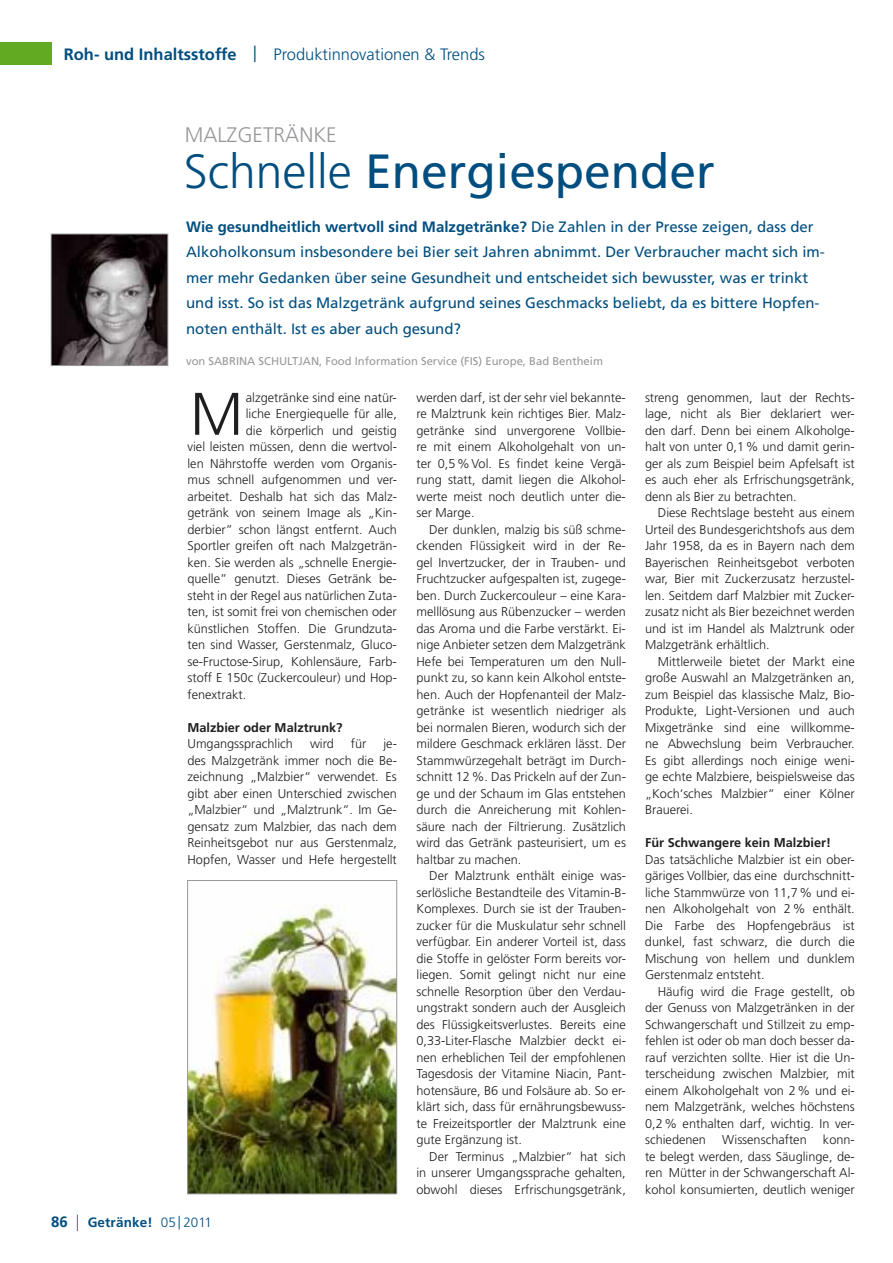
<style>
.page{position:relative;width:893px;height:1263px;background:#fff}
.page>*{position:absolute;margin:0;border:0;box-sizing:border-box;transform-origin:0 0}
.t1{font:300 60px "Frutiger";color:#1f1e20}
.t2{font:48px "Frutiger";color:#004e7f}
.t3{font:300 21px "Frutiger";color:#98989c}
.t4{font:300 16.5px "Frutiger";color:#004e7f}
.t5{font:15px/25.5px "Frutiger";color:#004e7f}
.t6{font:700 13.5px "Frutiger";letter-spacing:.01em;color:#004e7f}
.t7{font:300 12.75px/16.5px "Frutiger";color:#1f1e20;text-align:justify}
.t8{font:700 12.75px "Frutiger";color:#1f1e20}
.t9{font:11.25px "Frutiger";color:#98989c}
.s1{font-weight:700}
.s2{font-weight:400;font-stretch:condensed}
.s3{font-weight:300}
.s4{font-size:15px}
.s5{font-weight:300;font-stretch:condensed;font-size:16.5px}
</style>
<div class="page">
<div style="left:0;top:43px;width:51px;height:22px;background:#62aa21"></div>
<img style="left:189px;top:904px;width:206px;height:288px">
<div style="left:187px;top:880px;width:210px;height:314px;border:1px solid #98989c"></div>
<img style="left:53px;top:236px;width:113px;height:128px">
<div style="left:51px;top:234px;width:117px;height:132px;border:1px solid #98989c"></div>
<p class="t4" style="left:64px;top:44px;width:423px"><span class="s1">Roh- und Inhaltsstoffe</span> <span class="s2">|</span> Produktinnovationen &amp; Trends</p>
<h3 class="t3" style="left:185px;top:123px;width:153px">MALZGETRÄNKE</h3>
<h2 class="t2" style="left:184px;top:143px;width:532px"><span class="s3">Schnelle</span> Energiespender</h2>
<p class="t5" style="left:186px;top:214px;width:640px"><span class="s1">Wie gesundheitlich wertvoll sind Malzgetränke?</span> Die Zahlen in der Presse zeigen, dass der Alkoholkonsum insbesondere bei Bier seit Jahren abnimmt. Der Verbraucher macht sich im&shy;mer mehr Gedanken über seine Gesundheit und entscheidet sich bewusster, was er trinkt und isst. So ist das Malzgetränk aufgrund seines Geschmacks beliebt, da es bittere Hopfen&shy;noten enthält. Ist es aber auch gesund?</p>
<p class="t9" style="left:186px;top:355px;width:418px">von SABRINA SCHULTJAN, Food Information Service (FIS) Europe, Bad Bentheim</p>
<h1 class="t1" style="left:190px;top:380px;width:55px">M</h1>
<p class="t7" style="left:246px;top:389px;width:153px">alzgetränke sind eine natür-</p>
<p class="t7" style="left:246px;top:406px;width:153px">liche Energiequelle für alle,</p>
<p class="t7" style="left:246px;top:422px;width:153px">die körperlich und geistig</p>
<p class="t7" style="left:187px;top:439px;width:211px">viel leisten müssen, denn die wertvol-</p>
<p class="t7" style="left:187px;top:455px;width:211px">len Nährstoffe werden vom Organis-</p>
<p class="t7" style="left:187px;top:472px;width:211px">mus schnell aufgenommen und ver-</p>
<p class="t7" style="left:188px;top:488px;width:211px">arbeitet. Deshalb hat sich das Malz-</p>
<p class="t7" style="left:187px;top:505px;width:211px">getränk von seinem Image als „Kin-</p>
<p class="t7" style="left:187px;top:521px;width:211px">derbier” schon längst entfernt. Auch</p>
<p class="t7" style="left:187px;top:538px;width:211px">Sportler greifen oft nach Malzgeträn-</p>
<p class="t7" style="left:187px;top:554px;width:211px">ken. Sie werden als „schnelle Energie-</p>
<p class="t7" style="left:187px;top:571px;width:211px">quelle” genutzt. Dieses Getränk be-</p>
<p class="t7" style="left:187px;top:587px;width:211px">steht in der Regel aus natürlichen Zuta-</p>
<p class="t7" style="left:187px;top:604px;width:211px">ten, ist somit frei von chemischen oder</p>
<p class="t7" style="left:187px;top:620px;width:211px">künstlichen Stoffen. Die Grundzuta-</p>
<p class="t7" style="left:187px;top:637px;width:211px">ten sind Wasser, Gerstenmalz, Gluco-</p>
<p class="t7" style="left:187px;top:653px;width:211px">se-Fructose-Sirup, Kohlensäure, Farb-</p>
<p class="t7" style="left:187px;top:670px;width:211px">stoff E 150c (Zuckercouleur) und Hop-</p>
<p class="t7" style="left:187px;top:686px;width:60px">fenextrakt.</p>
<p class="t8" style="left:187px;top:720px;width:157px">Malzbier oder Malztrunk?</p>
<p class="t7" style="left:187px;top:736px;width:107px">Umgangssprachlich</p>
<p class="t7" style="left:310px;top:736px;width:25px">wird</p>
<p class="t7" style="left:351px;top:736px;width:17px">für</p>
<p class="t7" style="left:187px;top:736px;width:211px;text-indent:196px">je&shy;des Malzgetränk immer noch die Be&shy;zeichnung „Malzbier“ verwendet. Es gibt aber einen Unterschied zwischen „Malzbier“ und „Malztrunk“. Im Ge&shy;gensatz zum Malzbier, das nach dem Reinheitsgebot nur aus Gerstenmalz, Hopfen, Wasser und Hefe hergestellt</p>
<p class="t6" style="left:51px;top:1214px;width:163px"><span class="s4">86</span> <span class="s5">|</span> Getränke! <span class="s3">05 | 2011</span></p>
<p class="t7" style="left:416px;top:389px;width:211px">werden darf, ist der sehr viel bekannte&shy;re Malztrunk kein richtiges Bier. Malz&shy;getränke sind unvergorene Vollbie&shy;re mit einem Alkoholgehalt von un&shy;ter 0,5 % Vol. Es findet keine Vergä&shy;rung statt, damit liegen die Alkohol&shy;werte meist noch deutlich unter die&shy;ser Marge.</p>
<p class="t7" style="left:416px;top:521px;width:211px;text-indent:13px">Der dunklen, malzig bis süß schme&shy;ckenden Flüssigkeit wird in der Re&shy;gel Invertzucker, der in Trauben- und Fruchtzucker aufgespalten ist, zugege&shy;ben. Durch Zuckercouleur – eine Kara&shy;melllösung aus Rübenzucker – werden das Aroma und die Farbe verstärkt. Ei&shy;nige Anbieter setzen dem Malzgetränk Hefe bei Temperaturen um den Null&shy;punkt zu, so kann kein Alkohol entste&shy;hen. Auch der Hopfenanteil der Malz&shy;getränke ist wesentlich niedriger als bei normalen Bieren, wodurch sich der mildere Geschmack erklären lässt. Der Stammwürzegehalt beträgt im Durch&shy;schnitt 12 %. Das Prickeln auf der Zun&shy;ge und der Schaum im Glas entstehen durch die Anreicherung mit Kohlen&shy;säure nach der Filtrierung. Zusätzlich wird das Getränk pasteurisiert, um es haltbar zu machen.</p>
<p class="t7" style="left:416px;top:868px;width:211px;text-indent:13px">Der Malztrunk enthält einige was&shy;serlösliche Bestandteile des Vitamin-B-Komplexes. Durch sie ist der Trauben&shy;zucker für die Muskulatur sehr schnell verfügbar. Ein anderer Vorteil ist, dass die Stoffe in gelöster Form bereits vor&shy;liegen. Somit gelingt nicht nur eine schnelle Resorption über den Verdau&shy;ungstrakt sondern auch der Ausgleich des Flüssigkeitsverlustes. Bereits eine 0,33-Liter-Flasche Malzbier deckt ei&shy;nen erheblichen Teil der empfohlenen Tagesdosis der Vitamine Niacin, Pant&shy;hotensäure, B6 und Folsäure ab. So er&shy;klärt sich, dass für ernährungsbewuss&shy;te Freizeitsportler der Malztrunk eine gute Ergänzung ist.</p>
<p class="t7" style="left:416px;top:1148px;width:211px;text-indent:13px">Der Terminus „Malzbier“ hat sich in unserer Umgangssprache gehalten, obwohl dieses Erfrischungsgetränk,</p>
<p class="t7" style="left:645px;top:389px;width:211px">streng genommen, laut der Rechts&shy;lage, nicht als Bier deklariert wer&shy;den darf. Denn bei einem Alkoholge&shy;halt von unter 0,1 % und damit gerin&shy;ger als zum Beispiel beim Apfelsaft ist es auch eher als Erfrischungsgetränk, denn als Bier zu betrachten.</p>
<p class="t7" style="left:645px;top:505px;width:211px;text-indent:13px">Diese Rechtslage besteht aus einem Urteil des Bundesgerichtshofs aus dem Jahr 1958, da es in Bayern nach dem Bayerischen Reinheitsgebot verboten war, Bier mit Zuckerzusatz herzustel&shy;len. Seitdem darf Malzbier mit Zucker&shy;zusatz nicht als Bier bezeichnet werden und ist im Handel als Malztrunk oder Malzgetränk erhältlich.</p>
<p class="t7" style="left:645px;top:653px;width:211px;text-indent:13px">Mittlerweile bietet der Markt eine große Auswahl an Malzgetränken an, zum Beispiel das klassische Malz, Bio-Produkte, Light-Versionen und auch Mixgetränke sind eine willkomme&shy;ne Abwechslung beim Verbraucher.<br>Es gibt allerdings noch einige weni&shy;ge echte Malzbiere, beispielsweise das „Koch‘sches Malzbier“ einer Kölner Brauerei.</p>
<p class="t8" style="left:645px;top:835px;width:188px">Für Schwangere kein Malzbier!</p>
<p class="t7" style="left:645px;top:851px;width:211px">Das tatsächliche Malzbier ist ein ober&shy;gäriges Vollbier, das eine durchschnitt&shy;liche Stammwürze von 11,7 % und ei&shy;nen Alkoholgehalt von 2 % enthält.<br>Die Farbe des Hopfengebräus ist dunkel, fast schwarz, die durch die Mischung von hellem und dunklem Gerstenmalz entsteht.</p>
<p class="t7" style="left:645px;top:983px;width:211px;text-indent:13px">Häufig wird die Frage gestellt, ob der Genuss von Malzgetränken in der Schwangerschaft und Stillzeit zu emp&shy;fehlen ist oder ob man doch besser da&shy;rauf verzichten sollte. Hier ist die Un&shy;terscheidung zwischen Malzbier, mit einem Alkoholgehalt von 2 % und ei&shy;nem Malzgetränk, welches höchstens 0,2 % enthalten darf, wichtig. In ver&shy;schiedenen</p>
<p class="t7" style="left:722px;top:1132px;width:86px">Wissenschaften</p>
<p class="t7" style="left:645px;top:1132px;width:211px;text-indent:178px">konn&shy;te belegt werden, dass Säuglinge, de&shy;ren Mütter in der Schwangerschaft Al&shy;kohol konsumierten, deutlich weniger</p>
</div>
